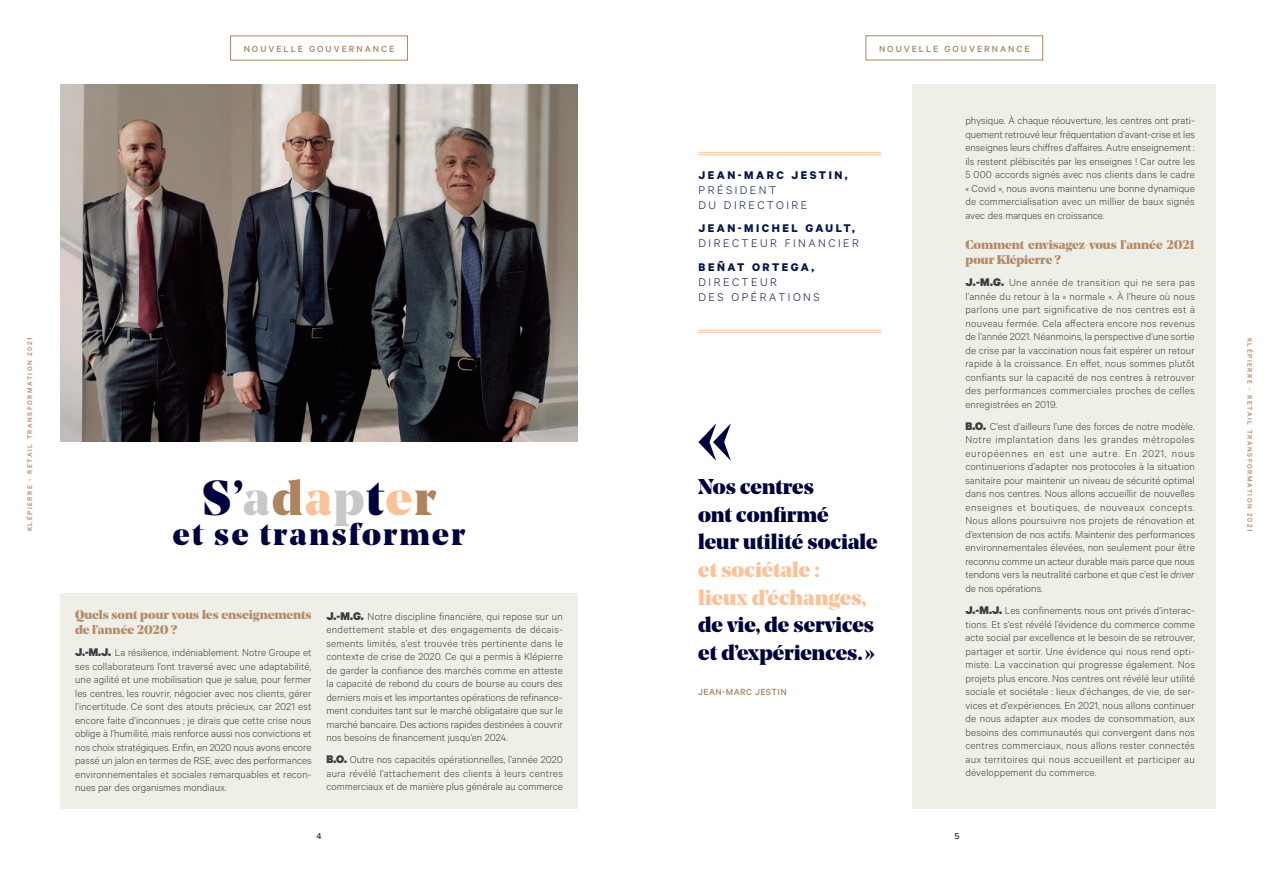
<style>
.page{position:relative;width:1276px;height:869px;background:#fff}
.page>*{position:absolute;margin:0;border:0;box-sizing:border-box;transform-origin:0 0}
.t1{font:900 74.5px "Noe Display";color:#00023d}
.t2{font:900 48.75px "Noe Display";letter-spacing:.045em;color:#00023d}
.t3{font:900 31.25px "Noe Display";letter-spacing:.08em;color:#00023d}
.t4{font:900 21.38px/27.5px "Noe Display";color:#00023d}
.t5{font:900 21.38px/27.5px "Noe Display";color:#fbc199}
.t6{font:900 12.5px/15px "Noe Display";color:#b48d6b}
.t7{font:300 12.5px/15px "Calibre";letter-spacing:.2em;color:#07154b}
.t8{font:700 12.5px "Calibre";letter-spacing:.2em;color:#07154b}
.t9{font:300 11.25px/13.5px "Calibre";color:#3e3e3f;text-align:justify}
.t10{font:500 10px "Calibre";letter-spacing:.2em;color:#ac845f}
.t11{font:500 10px "Calibre";letter-spacing:.04em;color:#ac845f}
.t12{font:500 8.75px "Proxima Nova";color:#231f20}
.t13{font:500 7.5px "Calibre";letter-spacing:.2em;color:#ac845f}
.s1{font-weight:900;font-size:12.5px}
.s2{font-style:italic}
.s3{color:#c7c8ca}
.s4{color:#ac845f}
.s5{color:#fbc199}
</style>
<div class="page">
<div style="left:60px;top:592px;width:518px;height:216px;background:#efefe7"></div>
<img style="left:60px;top:85px;width:518px;height:356px">
<div style="left:912px;top:85px;width:303px;height:723px;background:#efefe7"></div>
<div style="left:865px;top:35px;width:178px;height:25px;border:1px solid #ac845f"></div>
<hr style="left:698px;top:152px;width:183px;height:1px;background:#fbc199">
<hr style="left:698px;top:154px;width:183px;height:1px;background:#fbc199">
<hr style="left:698px;top:330px;width:183px;height:1px;background:#fbc199">
<hr style="left:698px;top:332px;width:183px;height:1px;background:#fbc199">
<p class="t10" style="left:244px;top:43px;width:152px">NOUVELLE GOUVERNANCE</p>
<p class="t10" style="left:879px;top:43px;width:152px">NOUVELLE GOUVERNANCE</p>
<p class="t9" style="left:965px;top:113px;width:231px">physique. À chaque réouverture, les centres ont prati&shy;quement retrouvé leur fréquentation d’avant-crise et les enseignes leurs chiffres d’affaires. Autre enseignement : ils restent plébiscités par les enseignes ! Car outre les 5 000 accords signés avec nos clients dans le cadre « Covid », nous avons maintenu une bonne dynamique de commercialisation avec un millier de baux signés avec des marques en croissance.</p>
<p class="t6" style="left:965px;top:237px;width:231px">Comment envisagez-vous l’année 2021 pour Klépierre ?</p>
<p class="t9" style="left:965px;top:275px;width:231px"><span class="s1">J.-M.G.</span> Une année de transition qui ne sera pas l’année du retour à la « normale ». À l’heure où nous parlons une part significative de nos centres est à nouveau fermée. Cela affectera encore nos revenus de l’année 2021. Néanmoins, la perspective d’une sortie de crise par la vaccination nous fait espérer un retour rapide à la croissance. En effet, nous sommes plutôt confiants sur la capacité de nos centres à retrouver des performances commerciales proches de celles enregistrées en 2019.</p>
<p class="t9" style="left:965px;top:419px;width:231px"><span class="s1">B.O.</span> C’est d’ailleurs l’une des forces de notre modèle.<br>Notre implantation dans les grandes métropoles européennes en est une autre. En 2021, nous continuerions d’adapter nos protocoles à la situation sanitaire pour maintenir un niveau de sécurité optimal dans nos centres. Nous allons accueillir de nouvelles enseignes et boutiques, de nouveaux concepts.<br>Nous allons poursuivre nos projets de rénovation et d’extension de nos actifs. Maintenir des performances environnementales élevées, non seulement pour être reconnu comme un acteur durable mais parce que nous tendons vers la neutralité carbone et que c’est le <span class="s2">driver </span>de nos opérations.</p>
<p class="t9" style="left:965px;top:603px;width:231px"><span class="s1">J.-M.J.</span> Les confinements nous ont privés d’interac&shy;tions. Et s’est révélé l’évidence du commerce comme acte social par excellence et le besoin de se retrouver, partager et sortir. Une évidence qui nous rend opti&shy;miste. La vaccination qui progresse également. Nos projets plus encore. Nos centres ont révélé leur utilité sociale et sociétale : lieux d’échanges, de vie, de ser&shy;vices et d’expériences. En 2021, nous allons continuer de nous adapter aux modes de consommation, aux besoins des communautés qui convergent dans nos centres commerciaux, nous allons rester connectés aux territoires qui nous accueillent et participer au développement du commerce.</p>
<p class="t8" style="left:698px;top:167px;width:150px">JEAN-MARC JESTIN,</p>
<p class="t7" style="left:698px;top:181px;width:110px">PRÉSIDENT<br>DU DIRECTOIRE</p>
<p class="t8" style="left:698px;top:221px;width:158px">JEAN-MICHEL GAULT,</p>
<p class="t7" style="left:698px;top:235px;width:162px">DIRECTEUR FINANCIER</p>
<p class="t8" style="left:698px;top:259px;width:117px">BEÑAT ORTEGA,</p>
<p class="t7" style="left:698px;top:274px;width:123px">DIRECTEUR<br>DES OPÉRATIONS</p>
<p class="t13" style="left:25px;top:531px;width:195px;rotate:-90deg">KLÉPIERRE - RETAIL TRANSFORMATION 2021</p>
<p class="t13" style="left:1254px;top:337px;width:195px;rotate:90deg">KLÉPIERRE - RETAIL TRANSFORMATION 2021</p>
<h1 class="t1" style="left:696px;top:385px;width:38px">«</h1>
<h2 class="t2" style="left:202px;top:465px;width:235px">S’<span class="s3">a</span><span class="s4">d</span><span class="s5">a</span><span class="s3">p</span>t<span class="s5">e</span><span class="s4">r</span></h2>
<h3 class="t3" style="left:173px;top:513px;width:294px">et se transformer</h3>
<h3 class="t4" style="left:698px;top:472px;width:181px">Nos centres<br>ont confirmé<br>leur utilité sociale</h3>
<h3 class="t5" style="left:698px;top:555px;width:170px">et sociétale : lieux d’échanges,</h3>
<h3 class="t4" style="left:698px;top:610px;width:178px">de vie, de services et d’expériences.»</h3>
<p class="t6" style="left:75px;top:606px;width:238px">Quels sont pour vous les enseignements de l’année 2020 ?</p>
<p class="t9" style="left:75px;top:645px;width:238px"><span class="s1">J.-M.J.</span> La résilience, indéniablement. Notre Groupe et ses collaborateurs l’ont traversé avec une adaptabilité, une agilité et une mobilisation que je salue, pour fermer les centres, les rouvrir, négocier avec nos clients, gérer l’incertitude. Ce sont des atouts précieux, car 2021 est encore faite d’inconnues ; je dirais que cette crise nous oblige à l’humilité, mais renforce aussi nos convictions et nos choix stratégiques. Enfin, en 2020 nous avons encore passé un jalon en termes de RSE, avec des performances environnementales et sociales remarquables et recon&shy;nues par des organismes mondiaux.</p>
<p class="t9" style="left:326px;top:608px;width:238px"><span class="s1">J.-M.G.</span> Notre discipline financière, qui repose sur un endettement stable et des engagements de décais&shy;sements limités, s’est trouvée très pertinente dans le contexte de crise de 2020. Ce qui a permis à Klépierre de garder la confiance des marchés comme en atteste la capacité de rebond du cours de bourse au cours des derniers mois et les importantes opérations de refinance&shy;ment conduites tant sur le marché obligataire que sur le marché bancaire. Des actions rapides destinées à couvrir nos besoins de financement jusqu’en 2024.</p>
<p class="t9" style="left:326px;top:752px;width:238px"><span class="s1">B.O.</span> Outre nos capacités opérationnelles, l’année 2020 aura révélé l’attachement des clients à leurs centres commerciaux et de manière plus générale au commerce</p>
<p class="t11" style="left:698px;top:685px;width:90px">JEAN-MARC JESTIN</p>
<p class="t12" style="left:316px;top:829px;width:6px">4</p>
<p class="t12" style="left:954px;top:829px;width:7px">5</p>
</div>
